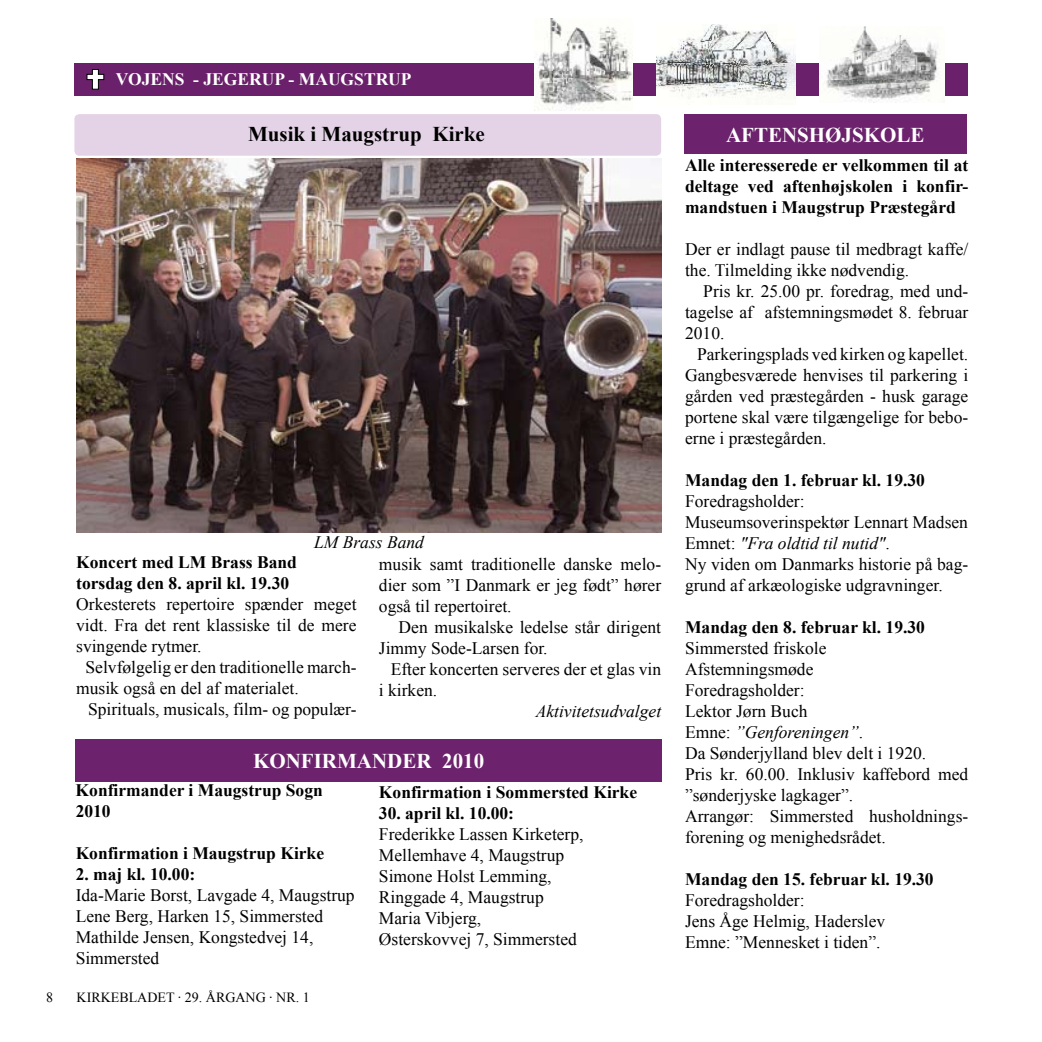
<style>
.page{position:relative;width:1042px;height:1042px;background:#fff}
.page>*{position:absolute;margin:0;border:0;box-sizing:border-box;transform-origin:0 0}
.t1{font:700 21px "Times New Roman";color:#fff}
.t2{font:700 21px "Times New Roman";color:#000}
.t3{font:17.5px/21px "Times New Roman";color:#000}
.t4{font:700 17.5px/21px "Times New Roman";color:#000}
.t5{font:italic 17.5px "Times New Roman";color:#000}
.t6{font:700 17.5px "Times New Roman";color:#fff}
.t7{font:14px "Times New Roman";color:#000}
.s1{font-style:italic}
</style>
<div class="page">
<div style="left:74px;top:63px;width:893px;height:33px;background:#6b206b"></div>
<svg style="left:87px;top:69px;width:17px;height:20px"></svg>
<img style="left:819px;top:26px;width:125px;height:76px">
<img style="left:534px;top:18px;width:98px;height:93px">
<img style="left:656px;top:25px;width:140px;height:74px">
<div style="left:684px;top:114px;width:282px;height:40px;background:#6c226c"></div>
<div style="left:76px;top:739px;width:586px;height:42px;background:#6c226c"></div>
<div style="left:74px;top:114px;width:587px;height:42px;background:#e4d3e6;border-radius:5px"></div>
<img style="left:76px;top:159px;width:586px;height:374px">
<p class="t6" style="left:116px;top:67px;width:297px">vojens - jegerup - Maugstrup</p>
<p class="t2" style="left:248px;top:119px;width:238px">Musik i Maugstrup Kirke</p>
<p class="t5" style="left:314px;top:530px;width:111px">LM Brass Band</p>
<p class="t4" style="left:76px;top:551px;width:222px">Koncert med LM Brass Band torsdag den 8. april kl. 19.30</p>
<p class="t3" style="left:76px;top:593px;width:282px">Orkesterets repertoire spænder meget</p>
<p class="t3" style="left:76px;top:614px;width:282px">vidt. Fra det rent klassiske til de mere</p>
<p class="t3" style="left:76px;top:635px;width:127px">svingende rytmer.</p>
<p class="t3" style="left:86px;top:656px;width:272px">Selvfølgelig er den traditionelle march-</p>
<p class="t3" style="left:76px;top:677px;width:224px">musik også en del af materialet.</p>
<p class="t3" style="left:88px;top:698px;width:270px">Spirituals, musicals, film- og populær-</p>
<p class="t3" style="left:379px;top:553px;width:284px;text-align:justify">musik samt traditionelle danske melo&shy;dier som ”I Danmark er jeg født” hører også til repertoiret.</p>
<p class="t3" style="left:379px;top:616px;width:284px;text-indent:20px">Den musikalske ledelse står dirigent<br>Jimmy Sode-Larsen for.</p>
<p class="t3" style="left:379px;top:658px;width:284px;text-indent:12px">Efter koncerten serveres der et glas vin i kirken.</p>
<p class="t5" style="left:536px;top:699px;width:127px">Aktivitetsudvalget</p>
<p class="t1" style="left:253px;top:746px;width:232px">Konfirmander 2010</p>
<p class="t4" style="left:76px;top:779px;width:249px">Konfirmander i Maugstrup Sogn<br>2010</p>
<p class="t4" style="left:76px;top:842px;width:250px">Konfirmation i Maugstrup Kirke</p>
<p class="t4" style="left:76px;top:863px;width:121px">2. maj kl. 10.00:</p>
<p class="t3" style="left:76px;top:884px;width:280px">Ida-Marie Borst, Lavgade 4, Maugstrup<br>Lene Berg, Harken 15, Simmersted<br>Mathilde Jensen, Kongstedvej 14,<br>Simmersted</p>
<p class="t7" style="left:77px;top:988px;width:235px">KIRKEBLADET · 29. Årgang · nr. 1</p>
<p class="t4" style="left:379px;top:781px;width:260px">Konfirmation i Sommersted Kirke</p>
<p class="t4" style="left:379px;top:802px;width:137px">30. april kl. 10.00:</p>
<p class="t3" style="left:379px;top:823px;width:206px">Frederikke Lassen Kirketerp,<br>Mellemhave 4, Maugstrup<br>Simone Holst Lemming,<br>Ringgade 4, Maugstrup<br>Maria Vibjerg,<br>Østerskovvej 7, Simmersted</p>
<p class="t1" style="left:726px;top:121px;width:200px">Aftenshøjskole</p>
<p class="t4" style="left:685px;top:154px;width:285px;text-align:justify">Alle interesserede er velkommen til at deltage ved aftenhøjskolen i konfir&shy;mandstuen i Maugstrup Præstegård</p>
<p class="t3" style="left:685px;top:238px;width:285px">Der er indlagt pause til medbragt kaffe/ the. Tilmelding ikke nødvendig.</p>
<p class="t3" style="left:685px;top:280px;width:285px;text-align:justify;text-indent:18px">Pris kr. 25.00 pr. foredrag, med und&shy;tagelse af afstemningsmødet 8. februar 2010.</p>
<p class="t3" style="left:685px;top:343px;width:285px;text-align:justify;text-indent:12px">Parkeringsplads ved kirken og kapellet.<br>Gangbesværede henvises til parkering i gården ved præstegården - husk garage portene skal være tilgængelige for bebo&shy;erne i præstegården.</p>
<p class="t4" style="left:685px;top:469px;width:241px">Mandag den 1. februar kl. 19.30</p>
<p class="t3" style="left:685px;top:490px;width:285px">Foredragsholder:<br>Museumsoverinspektør Lennart Madsen<br>Emnet: <span class="s1">"Fra oldtid til nutid"</span>.<br>Ny viden om Danmarks historie på bag&shy;grund af arkæologiske udgravninger.</p>
<p class="t4" style="left:685px;top:616px;width:241px">Mandag den 8. februar kl. 19.30</p>
<p class="t3" style="left:685px;top:637px;width:285px">Simmersted friskole<br>Afstemningsmøde<br>Foredragsholder:<br>Lektor Jørn Buch<br>Emne: <span class="s1">”Genforeningen”</span>.<br>Da Sønderjylland blev delt i 1920.<br>Pris kr. 60.00. Inklusiv kaffebord med ”sønderjyske lagkager”.<br>Arrangør: Simmersted husholdnings&shy;forening og menighedsrådet.</p>
<p class="t4" style="left:685px;top:868px;width:250px">Mandag den 15. februar kl. 19.30</p>
<p class="t3" style="left:685px;top:889px;width:202px">Foredragsholder:<br>Jens Åge Helmig, Haderslev<br>Emne: ”Mennesket i tiden”.</p>
</div>
